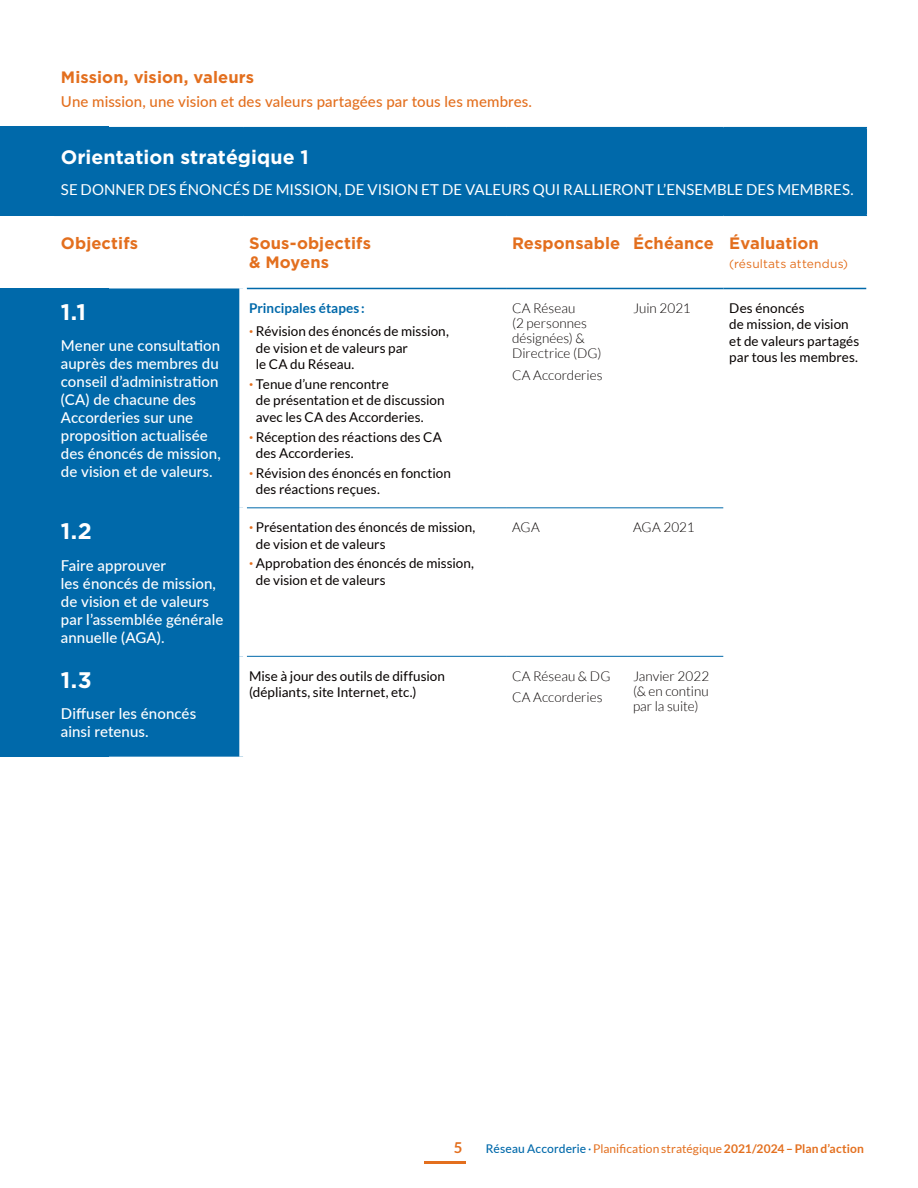
<style>
.page{position:relative;width:918px;height:1188px;background:#fff}
.page>*{position:absolute;margin:0;border:0;box-sizing:border-box;transform-origin:0 0}
.Titre_2{font:700 22.5px "Gotham";color:#fff}
.Titre_2-2{font:700 19.5px "Gotham";color:#fff}
.Titre_2-3{font:700 16.5px/19.5px "Gotham";letter-spacing:.005em;color:#e36f1e}
.Objectifs{font:500 15px/18px "Lato";letter-spacing:.005em;color:#fff}
.Texte_courant{font:15px "Lato";letter-spacing:.005em;color:#fff}
.Texte_courant-2{font:500 15px "Lato";letter-spacing:.005em;color:#e36f1e}
.t1{font:700 15px "Lato";color:#e36f1e}
.Textes_tab{font:13.5px/16.5px "Lato";letter-spacing:.005em;color:#070201}
.Responsables_échéanc{font:300 13.5px/15px "Lato";letter-spacing:.005em;color:#070201}
.Textes_tab-2{font:700 13.5px "Lato";letter-spacing:.005em;color:#0069aa}
.t2{font:12px "Lato";letter-spacing:.005em;color:#e36f1e}
.Titre_2-4{font:12px "Gotham";letter-spacing:.015em;color:#e36f1e}
.s1{font-weight:700;font-size:15px;color:#e36f1e}
.s2{font-weight:500;color:#0069aa}
.s3{color:#0069aa}
.s4{font-weight:700}
</style>
<div class="page">
<hr style="left:424px;top:1161px;width:42px;height:2px;background:#e36f1e">
<div style="left:0;top:289px;width:108px;height:468px;background:#0069aa"></div>
<div style="left:0;top:127px;width:108px;height:89px;background:#0069aa"></div>
<svg style="left:55px;top:128px;width:811px;height:629px"></svg>
<div style="left:239px;top:216px;width:8px;height:72px;background:#fff"></div>
<hr style="left:247px;top:288px;width:259px;height:1px;background:#0069aa">
<hr style="left:506px;top:288px;width:121px;height:1px;background:#0069aa">
<hr style="left:627px;top:288px;width:96px;height:1px;background:#0069aa">
<hr style="left:723px;top:288px;width:143px;height:1px;background:#0069aa">
<hr style="left:54px;top:127px;width:189px;height:1px;background:#0069aa">
<hr style="left:54px;top:128px;width:2px;height:87px;background:#0069aa">
<hr style="left:243px;top:127px;width:263px;height:1px;background:#0069aa">
<hr style="left:506px;top:127px;width:121px;height:1px;background:#0069aa">
<hr style="left:627px;top:127px;width:96px;height:1px;background:#0069aa">
<hr style="left:723px;top:127px;width:144px;height:1px;background:#0069aa">
<hr style="left:866px;top:128px;width:1px;height:87px;background:#0069aa">
<hr style="left:54px;top:215px;width:189px;height:1px;background:#0069aa">
<hr style="left:243px;top:215px;width:263px;height:1px;background:#0069aa">
<hr style="left:506px;top:215px;width:121px;height:1px;background:#0069aa">
<hr style="left:627px;top:215px;width:96px;height:1px;background:#0069aa">
<hr style="left:723px;top:215px;width:144px;height:1px;background:#0069aa">
<hr style="left:55px;top:507px;width:184px;height:1px;background:#0069aa">
<hr style="left:247px;top:507px;width:259px;height:1px;background:#0069aa">
<hr style="left:506px;top:507px;width:121px;height:1px;background:#0069aa">
<hr style="left:627px;top:507px;width:96px;height:1px;background:#0069aa">
<hr style="left:55px;top:656px;width:184px;height:1px;background:#0069aa">
<hr style="left:247px;top:656px;width:259px;height:1px;background:#0069aa">
<hr style="left:506px;top:656px;width:121px;height:1px;background:#0069aa">
<hr style="left:627px;top:656px;width:96px;height:1px;background:#0069aa">
<div style="left:239px;top:288px;width:8px;height:220px;background:#fff"></div>
<div style="left:239px;top:508px;width:8px;height:148px;background:#fff"></div>
<div style="left:239px;top:656px;width:8px;height:101px;background:#fff"></div>
<p class="Titre_2-3" style="left:61px;top:67px;width:195px">Mission, vision, valeurs</p>
<p class="Texte_courant-2" style="left:61px;top:91px;width:473px">Une mission, une vision et des valeurs partagées par tous les membres.</p>
<p class="Titre_2-2" style="left:61px;top:144px;width:249px">Orientation stratégique 1</p>
<p class="Texte_courant" style="left:61px;top:181px;width:794px">SE DONNER DES ÉNONCÉS DE MISSION, DE VISION ET DE VALEURS QUI RALLIERONT L’ENSEMBLE DES MEMBRES.</p>
<p class="Titre_2-3" style="left:61px;top:233px;width:79px">Objectifs</p>
<p class="Titre_2-3" style="left:249px;top:233px;width:124px">Sous-objectifs &amp; Moyens</p>
<p class="Titre_2-3" style="left:512px;top:233px;width:110px">Responsable</p>
<p class="Titre_2-3" style="left:633px;top:233px;width:82px">Échéance</p>
<p class="Titre_2-3" style="left:729px;top:233px;width:91px">Évaluation</p>
<p class="Titre_2-4" style="left:729px;top:256px;width:120px">(résultats attendus)</p>
<p class="Titre_2" style="left:61px;top:297px;width:27px">1.1</p>
<p class="Objectifs" style="left:61px;top:336px;width:162px">Mener une consultation auprès des membres du conseil d’administration (CA) de chacune des<br>Accorderies sur une proposition actualisée des énoncés de mission, de vision et de valeurs.</p>
<p class="Titre_2" style="left:61px;top:516px;width:33px">1.2</p>
<p class="Objectifs" style="left:61px;top:556px;width:164px">Faire approuver<br>les énoncés de mission, de vision et de valeurs par l’assemblée générale annuelle (AGA).</p>
<p class="Titre_2" style="left:61px;top:665px;width:32px">1.3</p>
<p class="Objectifs" style="left:61px;top:704px;width:137px">Diffuser les énoncés ainsi retenus.</p>
<p class="Textes_tab-2" style="left:249px;top:300px;width:117px">Principales étapes :</p>
<p class="Textes_tab" style="left:256px;top:323px;width:195px;text-indent:-7px"><span class="s1">·</span> Révision des énoncés de mission, de vision et de valeurs par<br>le CA du Réseau.</p>
<p class="Textes_tab" style="left:256px;top:376px;width:190px;text-indent:-7px"><span class="s1">·</span> Tenue d’une rencontre<br>de présentation et de discussion avec les CA des Accorderies.</p>
<p class="Textes_tab" style="left:256px;top:428px;width:188px;text-indent:-7px"><span class="s1">·</span> Réception des réactions des CA des Accorderies.</p>
<p class="Textes_tab" style="left:256px;top:465px;width:197px;text-indent:-7px"><span class="s1">·</span> Révision des énoncés en fonction des réactions reçues.</p>
<p class="Textes_tab" style="left:256px;top:519px;width:221px;text-indent:-7px"><span class="s1">·</span> Présentation des énoncés de mission, de vision et de valeurs</p>
<p class="Textes_tab" style="left:256px;top:555px;width:220px;text-indent:-7px"><span class="s1">·</span> Approbation des énoncés de mission, de vision et de valeurs</p>
<p class="Responsables_échéanc" style="left:512px;top:301px;width:91px">CA Réseau<br>(2 personnes désignées) &amp;<br>Directrice (DG)</p>
<p class="Responsables_échéanc" style="left:512px;top:367px;width:92px">CA Accorderies</p>
<p class="Responsables_échéanc" style="left:633px;top:301px;width:59px">Juin 2021</p>
<p class="Textes_tab" style="left:729px;top:300px;width:132px">Des énoncés<br>de mission, de vision et de valeurs partagés par tous les membres.</p>
<p class="Responsables_échéanc" style="left:512px;top:520px;width:29px">AGA</p>
<p class="Responsables_échéanc" style="left:633px;top:520px;width:63px">AGA 2021</p>
<p class="Textes_tab" style="left:249px;top:667px;width:197px">Mise à jour des outils de diffusion (dépliants, site Internet, etc.)</p>
<p class="Responsables_échéanc" style="left:512px;top:668px;width:100px">CA Réseau &amp; DG</p>
<p class="Responsables_échéanc" style="left:512px;top:690px;width:92px">CA Accorderies</p>
<p class="Responsables_échéanc" style="left:633px;top:668px;width:78px;text-align:justify">Janvier 2022 (&amp; en continu par la suite)</p>
<p class="t1" style="left:454px;top:1138px;width:10px">5</p>
<p class="t2" style="left:486px;top:1142px;width:379px"><span class="s2">Réseau Accorderie</span> <span class="s3">·</span> Planification stratégique <span class="s4">2021/2024 – Plan d’action</span></p>
</div>
